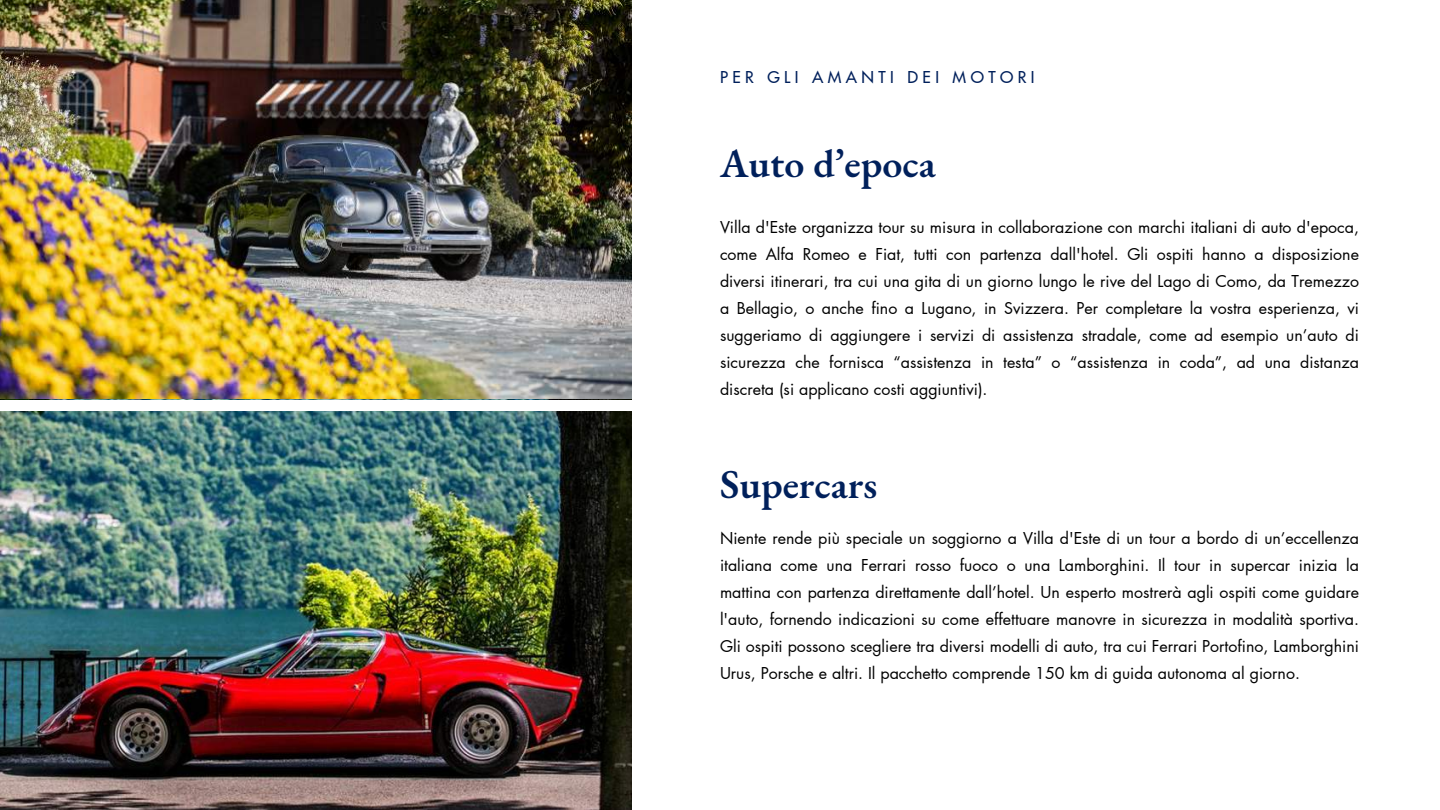
<style>
.page{position:relative;width:1440px;height:810px;background:#fff}
.page>*{position:absolute;margin:0;border:0;box-sizing:border-box;transform-origin:0 0}
.t1{font:600 40px "EB Garamond";color:#00205b}
.t2{font:16px/27px "Futura LT Pro";color:#000;text-align:justify}
.t3{font:500 16px "Futura LT Pro";letter-spacing:.28em;color:#00205b}
</style>
<div class="page">
<img style="left:0;top:0;width:632px;height:810px">
<div style="left:0;top:400px;width:636px;height:10px;background:#fff"></div>
<p class="t3" style="left:720px;top:69px;width:316px">PER GLI AMANTI DEI MOTORI</p>
<h1 class="t1" style="left:720px;top:137px;width:217px">Auto d’epoca</h1>
<p class="t2" style="left:720px;top:214px;width:641px">Villa d'Este organizza tour su misura in collaborazione con marchi italiani di auto d'epoca, come Alfa Romeo e Fiat, tutti con partenza dall'hotel. Gli ospiti hanno a disposizione diversi itinerari, tra cui una gita di un giorno lungo le rive del Lago di Como, da Tremezzo a Bellagio, o anche fino a Lugano, in Svizzera. Per completare la vostra esperienza, vi suggeriamo di aggiungere i servizi di assistenza stradale, come ad esempio un’auto di sicurezza che fornisca “assistenza in testa” o “assistenza in coda”, ad una distanza discreta (si applicano costi aggiuntivi).</p>
<h1 class="t1" style="left:720px;top:458px;width:159px">Supercars</h1>
<p class="t2" style="left:720px;top:525px;width:640px">Niente rende più speciale un soggiorno a Villa d'Este di un tour a bordo di un’eccellenza italiana come una Ferrari rosso fuoco o una Lamborghini. Il tour in supercar inizia la mattina con partenza direttamente dall’hotel. Un esperto mostrerà agli ospiti come guidare l'auto, fornendo indicazioni su come effettuare manovre in sicurezza in modalità sportiva.<br>Gli ospiti possono scegliere tra diversi modelli di auto, tra cui Ferrari Portofino, Lamborghini Urus, Porsche e altri. Il pacchetto comprende 150 km di guida autonoma al giorno.</p>
</div>
